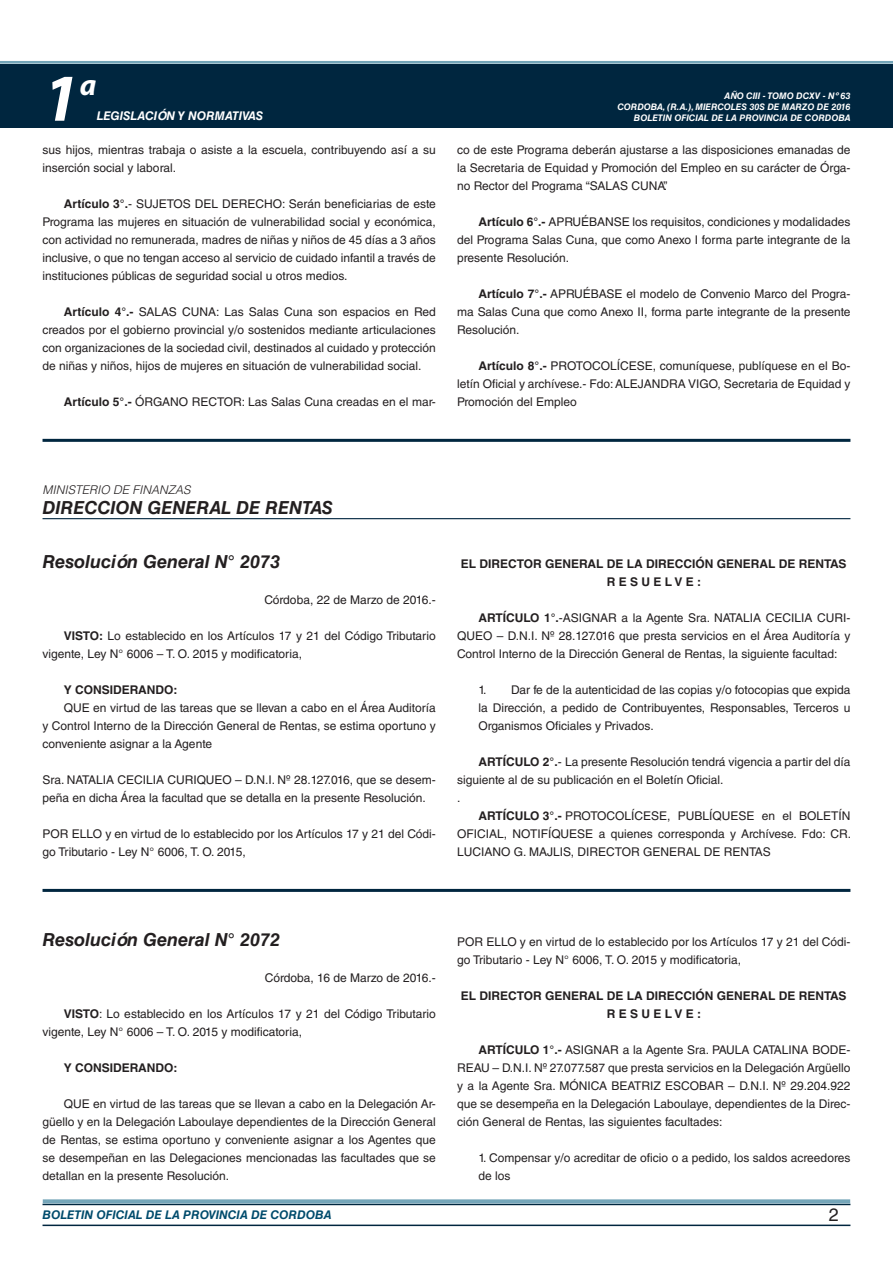
<style>
.page{position:relative;width:893px;height:1263px;background:#fff}
.page>*{position:absolute;margin:0;border:0;box-sizing:border-box;transform-origin:0 0}
.t1{font:italic 700 67.5px "Myriad Pro";color:#fff}
.t2{font:italic 700 30px "Myriad Pro";color:#fff}
.DOC__N{font:italic 700 18px "Helvetica LT Std";color:#231f20}
.NOMBRE_DE_MINISTERIO{font:italic 700 18px "Helvetica LT Std";color:#231f20}
.t3{font:18px "Helvetica LT Std";color:#231f20}
.TEXTO_BASE{font:12px/18px "Helvetica LT Std";color:#231f20;text-align:justify}
.TEXTO_BASE-2{font:700 12px "Helvetica LT Std";color:#231f20}
.t4{font:italic 700 12px "Helvetica LT Std";color:#004b6c}
.t5{font:italic 700 12px "Helvetica LT Std";color:#fff}
.NOMBRE_DE_MINISTERIO-2{font:italic 300 12px "Helvetica LT Std";color:#231f20}
.t6{font:italic 700 9px/10.8px "Helvetica LT Std";color:#fff;text-align:right}
.s1{font-weight:700}
</style>
<div class="page">
<div style="left:0;top:61px;width:893px;height:6px;background:#fff;opacity:.75"></div>
<div style="left:0;top:64px;width:893px;height:64px;background:#00263f"></div>
<hr style="left:43px;top:1224px;width:807px;height:2px;background:#00263f">
<div style="left:42px;top:1198px;width:809px;height:8px;background:#fff;opacity:.75"></div>
<hr style="left:43px;top:439px;width:807px;height:3px;background:#00263f">
<hr style="left:43px;top:518px;width:807px;height:1px;background:#00263f">
<hr style="left:43px;top:889px;width:807px;height:3px;background:#00263f">
<h1 class="t1" style="left:43px;top:54px;width:38px">1</h1>
<h2 class="t2" style="left:80px;top:66px;width:18px">a</h2>
<p class="t5" style="left:97px;top:109px;width:168px">LEGISLACIÓN Y NORMATIVAS</p>
<p class="TEXTO_BASE" style="left:43px;top:141px;width:395px">sus hijos, mientras trabaja o asiste a la escuela, contribuyendo así a su inserción social y laboral.</p>
<p class="TEXTO_BASE" style="left:43px;top:195px;width:395px;text-indent:21px"><span class="s1">Artículo 3°.</span>- SUJETOS DEL DERECHO: Serán beneficiarias de este Programa las mujeres en situación de vulnerabilidad social y económica, con actividad no remunerada, madres de niñas y niños de 45 días a 3 años inclusive, o que no tengan acceso al servicio de cuidado infantil a través de instituciones públicas de seguridad social u otros medios.</p>
<p class="TEXTO_BASE" style="left:43px;top:303px;width:395px;text-indent:21px"><span class="s1">Artículo 4°.-</span> SALAS CUNA: Las Salas Cuna son espacios en Red creados por el gobierno provincial y/o sostenidos mediante articulaciones con organizaciones de la sociedad civil, destinados al cuidado y protección de niñas y niños, hijos de mujeres en situación de vulnerabilidad social.</p>
<p class="TEXTO_BASE" style="left:64px;top:393px;width:374px"><span class="s1">Artículo 5°.-</span> ÓRGANO RECTOR: Las Salas Cuna creadas en el mar-</p>
<p class="t6" style="left:617px;top:91px;width:235px">AÑO CIII - TOMO DCXV - Nº 63<br>CORDOBA, (R.A.), MIERCOLES 30S DE MARZO DE 2016<br>BOLETIN OFICIAL DE LA PROVINCIA DE CORDOBA</p>
<p class="TEXTO_BASE" style="left:457px;top:141px;width:395px">co de este Programa deberán ajustarse a las disposiciones emanadas de la Secretaria de Equidad y Promoción del Empleo en su carácter de Órga&shy;no Rector del Programa “SALAS CUNA”.</p>
<p class="TEXTO_BASE" style="left:457px;top:213px;width:395px;text-indent:21px"><span class="s1">Artículo 6°.-</span> APRUÉBANSE los requisitos, condiciones y modalidades del Programa Salas Cuna, que como Anexo I forma parte integrante de la presente Resolución.</p>
<p class="TEXTO_BASE" style="left:457px;top:285px;width:395px;text-indent:21px"><span class="s1">Artículo 7°.-</span> APRUÉBASE el modelo de Convenio Marco del Progra&shy;ma Salas Cuna que como Anexo II, forma parte integrante de la presente Resolución.</p>
<p class="TEXTO_BASE" style="left:457px;top:357px;width:395px;text-indent:21px"><span class="s1">Artículo 8°.-</span> PROTOCOLÍCESE, comuníquese, publíquese en el Bo&shy;letín Oficial y archívese.- Fdo: ALEJANDRA VIGO, Secretaria de Equidad y Promoción del Empleo</p>
<p class="NOMBRE_DE_MINISTERIO-2" style="left:43px;top:483px;width:150px">MINISTERIO DE FINANZAS</p>
<p class="NOMBRE_DE_MINISTERIO" style="left:43px;top:496px;width:292px">DIRECCION GENERAL DE RENTAS</p>
<p class="DOC__N" style="left:43px;top:550px;width:239px">Resolución General N° 2073</p>
<p class="TEXTO_BASE" style="left:264px;top:591px;width:173px">Córdoba, 22 de Marzo de 2016.-</p>
<p class="TEXTO_BASE" style="left:43px;top:627px;width:395px;text-indent:21px"><span class="s1">VISTO:</span> Lo establecido en los Artículos 17 y 21 del Código Tributario vigente, Ley N° 6006 – T. O. 2015 y modificatoria,</p>
<p class="TEXTO_BASE-2" style="left:64px;top:682px;width:115px">Y CONSIDERANDO:</p>
<p class="TEXTO_BASE" style="left:43px;top:699px;width:395px;text-indent:21px">QUE en virtud de las tareas que se llevan a cabo en el Área Auditoría y Control Interno de la Dirección General de Rentas, se estima oportuno y conveniente asignar a la Agente</p>
<p class="TEXTO_BASE" style="left:43px;top:771px;width:395px">Sra. NATALIA CECILIA CURIQUEO – D.N.I. Nº 28.127.016, que se desem&shy;peña en dicha Área la facultad que se detalla en la presente Resolución.</p>
<p class="TEXTO_BASE" style="left:43px;top:825px;width:395px">POR ELLO y en virtud de lo establecido por los Artículos 17 y 21 del Códi&shy;go Tributario - Ley N° 6006, T. O. 2015,</p>
<p class="TEXTO_BASE-2" style="left:461px;top:556px;width:387px">EL DIRECTOR GENERAL DE LA DIRECCIÓN GENERAL DE RENTAS</p>
<p class="TEXTO_BASE-2" style="left:607px;top:574px;width:96px">R E S U E L V E :</p>
<p class="TEXTO_BASE" style="left:457px;top:609px;width:395px;text-indent:21px"><span class="s1">ARTÍCULO 1°.</span>-ASIGNAR a la Agente Sra. NATALIA CECILIA CURI-QUEO – D.N.I. Nº 28.127.016 que presta servicios en el Área Auditoría y Control Interno de la Dirección General de Rentas, la siguiente facultad:</p>
<p class="TEXTO_BASE" style="left:478px;top:681px;width:374px">1. Dar fe de la autenticidad de las copias y/o fotocopias que expida la Dirección, a pedido de Contribuyentes, Responsables, Terceros u Organismos Oficiales y Privados.</p>
<p class="TEXTO_BASE" style="left:457px;top:753px;width:395px;text-indent:21px"><span class="s1">ARTÍCULO 2°.</span>- La presente Resolución tendrá vigencia a partir del día siguiente al de su publicación en el Boletín Oficial.</p>
<p class="TEXTO_BASE" style="left:457px;top:789px;width:5px">.</p>
<p class="TEXTO_BASE" style="left:457px;top:807px;width:396px;text-indent:21px"><span class="s1">ARTÍCULO 3°.-</span> PROTOCOLÍCESE, PUBLÍQUESE en el BOLETÍN OFICIAL, NOTIFÍQUESE a quienes corresponda y Archívese. Fdo: CR.<br>LUCIANO G. MAJLIS, DIRECTOR GENERAL DE RENTAS</p>
<p class="DOC__N" style="left:43px;top:928px;width:239px">Resolución General N° 2072</p>
<p class="TEXTO_BASE" style="left:265px;top:969px;width:172px">Córdoba, 16 de Marzo de 2016.-</p>
<p class="TEXTO_BASE" style="left:43px;top:1005px;width:395px;text-indent:21px"><span class="s1">VISTO</span>: Lo establecido en los Artículos 17 y 21 del Código Tributario vigente, Ley N° 6006 – T. O. 2015 y modificatoria,</p>
<p class="TEXTO_BASE-2" style="left:64px;top:1060px;width:115px">Y CONSIDERANDO:</p>
<p class="TEXTO_BASE" style="left:43px;top:1095px;width:395px;text-indent:21px">QUE en virtud de las tareas que se llevan a cabo en la Delegación Ar&shy;güello y en la Delegación Laboulaye dependientes de la Dirección General de Rentas, se estima oportuno y conveniente asignar a los Agentes que se desempeñan en las Delegaciones mencionadas las facultades que se detallan en la presente Resolución.</p>
<p class="TEXTO_BASE" style="left:457px;top:933px;width:395px">POR ELLO y en virtud de lo establecido por los Artículos 17 y 21 del Códi&shy;go Tributario - Ley N° 6006, T. O. 2015 y modificatoria,</p>
<p class="TEXTO_BASE-2" style="left:461px;top:988px;width:387px">EL DIRECTOR GENERAL DE LA DIRECCIÓN GENERAL DE RENTAS</p>
<p class="TEXTO_BASE-2" style="left:607px;top:1006px;width:96px">R E S U E L V E :</p>
<p class="TEXTO_BASE" style="left:457px;top:1041px;width:395px;text-indent:21px"><span class="s1">ARTÍCULO 1°.-</span> ASIGNAR a la Agente Sra. PAULA CATALINA BODE-REAU – D.N.I. Nº 27.077.587 que presta servicios en la Delegación Argüello y a la Agente Sra. MÓNICA BEATRIZ ESCOBAR – D.N.I. Nº 29.204.922 que se desempeña en la Delegación Laboulaye, dependientes de la Direc&shy;ción General de Rentas, las siguientes facultades:</p>
<p class="TEXTO_BASE" style="left:478px;top:1149px;width:374px">1. Compensar y/o acreditar de oficio o a pedido, los saldos acreedores de los</p>
<p class="t4" style="left:43px;top:1208px;width:290px">BOLETIN OFICIAL DE LA PROVINCIA DE CORDOBA</p>
<p class="t3" style="left:829px;top:1204px;width:12px">2</p>
</div>
